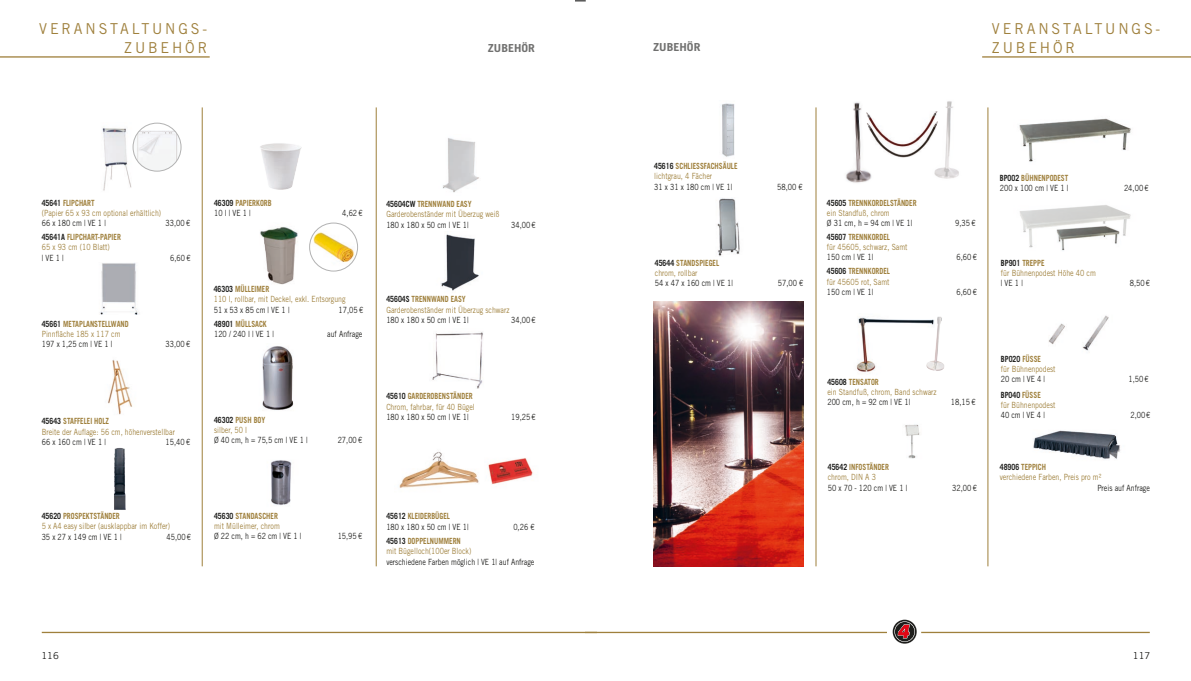
<style>
.page{position:relative;width:1191px;height:681px;background:#fff}
.page>*{position:absolute;margin:0;border:0;box-sizing:border-box;transform-origin:0 0}
.t1{font:15px/18px "Trade Gothic LT Std";letter-spacing:.2em;color:#9f803c;text-align:right;scale:.95 1}
.t2{font:700 11px "Trade Gothic LT Std";color:#70706f;scale:1.1 1}
.t3{font:9.5px "Trade Gothic LT Com";color:#1d1d1b}
.t4{font:8.5px/10.2px "Trade Gothic LT Std";color:#9f803c;scale:.82 1}
.t5{font:8.5px/10.2px "Trade Gothic LT Std";color:#1d1d1b;scale:.82 1}
.t6{font:700 8.5px/10.2px "Trade Gothic LT Std";color:#9f803c;scale:.82 1}
.s1{color:#1d1d1b}
.s2{font-weight:400}
.s3{font-weight:400;color:#1d1d1b}
.s4{font-weight:700}
.s5{font-weight:700;color:#9f803c}
.s6{font-weight:700;color:#1d1d1b}
.s7{color:#9f803c}
</style>
<div class="page">
<hr style="left:42px;top:631px;width:554px;height:1px;background:#9f803c">
<hr style="left:376px;top:107px;width:1px;height:459px;background:#9f803c">
<hr style="left:202px;top:107px;width:1px;height:459px;background:#9f803c">
<img style="left:102px;top:122px;width:67px;height:69px">
<img style="left:108px;top:359px;width:25px;height:56px">
<img style="left:100px;top:263px;width:38px;height:51px">
<img style="left:114px;top:448px;width:12px;height:62px">
<img style="left:270px;top:460px;width:22px;height:45px">
<img style="left:262px;top:346px;width:32px;height:64px">
<img style="left:260px;top:227px;width:38px;height:58px">
<img style="left:260px;top:143px;width:42px;height:47px">
<svg style="left:309px;top:223px;width:48px;height:48px"></svg>
<img style="left:309px;top:227px;width:48px;height:44px">
<div style="left:309px;top:222px;width:49px;height:49px;border:1px solid #b2b2b2;border-radius:50%"></div>
<div style="left:133px;top:123px;width:48px;height:48px;background:#fff;border-radius:50%"></div>
<img style="left:133px;top:130px;width:48px;height:41px">
<div style="left:133px;top:123px;width:48px;height:48px;border:1px solid #b2b2b2;border-radius:50%"></div>
<img style="left:443px;top:138px;width:36px;height:55px">
<img style="left:441px;top:234px;width:38px;height:57px">
<img style="left:399px;top:452px;width:80px;height:36px">
<img style="left:488px;top:458px;width:45px;height:26px">
<img style="left:432px;top:332px;width:51px;height:56px">
<hr style="left:0;top:56px;width:210px;height:2px;background:#9f803c">
<hr style="left:586px;top:631px;width:301px;height:1px;background:#9f803c">
<hr style="left:921px;top:631px;width:228px;height:1px;background:#9f803c">
<svg style="left:892px;top:619px;width:25px;height:24px"></svg>
<img style="left:653px;top:301px;width:150px;height:265px">
<hr style="left:815px;top:107px;width:1px;height:459px;background:#9f803c">
<hr style="left:987px;top:107px;width:1px;height:459px;background:#9f803c">
<img style="left:905px;top:424px;width:15px;height:35px">
<img style="left:717px;top:198px;width:23px;height:58px">
<img style="left:1033px;top:430px;width:88px;height:30px">
<img style="left:1019px;top:118px;width:112px;height:44px">
<img style="left:1019px;top:205px;width:112px;height:43px">
<img style="left:1053px;top:225px;width:69px;height:26px">
<img style="left:1048px;top:323px;width:17px;height:21px">
<img style="left:1082px;top:315px;width:27px;height:36px">
<img style="left:721px;top:103px;width:14px;height:54px">
<img style="left:856px;top:317px;width:59px;height:55px">
<img style="left:915px;top:316px;width:29px;height:55px">
<img style="left:846px;top:102px;width:26px;height:81px">
<img style="left:934px;top:101px;width:25px;height:78px">
<img style="left:861px;top:111px;width:85px;height:53px">
<hr style="left:982px;top:56px;width:209px;height:2px;background:#9f803c">
<svg style="left:575px;top:0;width:11px;height:2px"></svg>
<p class="t1" style="left:39px;top:20px;width:178px">VERANSTALTUNGS-<br>ZUBEHÖR</p>
<p class="t2" style="left:488px;top:42px;width:44px">ZUBEHÖR</p>
<p class="t2" style="left:653px;top:41px;width:44px">ZUBEHÖR</p>
<p class="t1" style="left:992px;top:20px;width:179px;text-align:left">VERANSTALTUNGS-<br>ZUBEHÖR</p>
<p class="t6" style="left:654px;top:161px;width:103px"><span class="s1">45616</span> SCHLIESSFACHSÄULE <span class="s2">lichtgrau, 4 Fächer<br></span><span class="s3">31 x 31 x 180 cm | VE 1|</span></p>
<p class="t5" style="left:777px;top:181px;width:33px">58,00 €</p>
<p class="t5" style="left:999px;top:172px;width:85px"><span class="s4">BP002</span> <span class="s5">BÜHNENPODEST<br></span>200 x 100 cm | VE 1 |</p>
<p class="t5" style="left:1124px;top:183px;width:32px">24,00 €</p>
<p class="t4" style="left:42px;top:198px;width:147px"><span class="s6">45641</span> <span class="s4">FLIPCHART<br></span>(Papier 65 x 93 cm optional erhältlich)<br><span class="s1">66 x 180 cm | VE 1 |</span></p>
<p class="t5" style="left:166px;top:218px;width:32px">33,00 €</p>
<p class="t6" style="left:214px;top:197px;width:72px"><span class="s1">46309</span> PAPIERKORB<br><span class="s3">10 l | VE 1 |</span></p>
<p class="t5" style="left:342px;top:208px;width:26px">4,62 €</p>
<p class="t4" style="left:386px;top:199px;width:139px"><span class="s6">45604CW</span> <span class="s4">TRENNWAND EASY<br></span>Garderobenständer mit Überzug weiß<br><span class="s1">180 x 180 x 50 cm | VE 1|</span></p>
<p class="t5" style="left:511px;top:219px;width:32px">34,00 €</p>
<p class="t6" style="left:827px;top:197px;width:111px"><span class="s1">45605</span> TRENNKORDELSTÄNDER <span class="s2">ein Standfuß, chrom<br></span><span class="s3">Ø 31 cm, h = 94 cm | VE 1|</span></p>
<p class="t5" style="left:955px;top:218px;width:27px">9,35 €</p>
<p class="t6" style="left:42px;top:232px;width:98px"><span class="s1">45641A</span> FLIPCHART-PAPIER<br><span class="s2">65 x 93 cm (10 Blatt)<br></span><span class="s3">| VE 1 |</span></p>
<p class="t4" style="left:42px;top:318px;width:107px"><span class="s6">45661</span> <span class="s4">METAPLANSTELLWAND<br></span>Pinnfläche 185 x 117 cm<br><span class="s1">197 x 1,25 cm | VE 1 |</span></p>
<p class="t5" style="left:170px;top:252px;width:26px">6,60 €</p>
<p class="t5" style="left:166px;top:339px;width:32px">33,00 €</p>
<p class="t4" style="left:214px;top:284px;width:162px"><span class="s6">46303</span> <span class="s4">MÜLLEIMER<br></span>110 l, rollbar, mit Deckel, exkl. Entsorgung<br><span class="s1">51 x 53 x 85 cm | VE 1 |</span></p>
<p class="t5" style="left:338px;top:304px;width:32px">17,05 €</p>
<p class="t5" style="left:214px;top:318px;width:75px"><span class="s4">48901</span> <span class="s5">MÜLLSACK<br></span>120 / 240 l | VE 1 |</p>
<p class="t5" style="left:327px;top:328px;width:44px">auf Anfrage</p>
<p class="t4" style="left:386px;top:294px;width:152px"><span class="s6">45604S</span> <span class="s4">TRENNWAND EASY<br></span>Garderobenständer mit Überzug schwarz<br><span class="s1">180 x 180 x 50 cm | VE 1|</span></p>
<p class="t5" style="left:511px;top:314px;width:32px">34,00 €</p>
<p class="t5" style="left:655px;top:257px;width:97px"><span class="s4">45644</span> <span class="s5">STANDSPIEGEL </span><span class="s7">chrom, rollbar<br></span>54 x 47 x 160 cm | VE 1|</p>
<p class="t5" style="left:778px;top:278px;width:33px">57,00 €</p>
<p class="t4" style="left:827px;top:232px;width:100px"><span class="s6">45607</span> <span class="s4">TRENNKORDEL<br></span>für 45605, schwarz, Samt<br><span class="s1">150 cm | VE 1|</span></p>
<p class="t4" style="left:827px;top:266px;width:78px;text-align:justify"><span class="s6">45606</span> <span class="s4">TRENNKORDEL </span>für 45605 rot, Samt <span class="s1">150 cm | VE 1|</span></p>
<p class="t5" style="left:956px;top:252px;width:27px">6,60 €</p>
<p class="t5" style="left:956px;top:286px;width:27px">6,60 €</p>
<p class="t4" style="left:1001px;top:257px;width:117px"><span class="s6">BP901</span> <span class="s4">TREPPE<br></span>für Bühnenpodest Höhe 40 cm <span class="s1">| VE 1 |</span></p>
<p class="t5" style="left:1129px;top:278px;width:27px">8,50 €</p>
<p class="t4" style="left:42px;top:416px;width:164px"><span class="s6">45643</span> <span class="s4">STAFFELEI HOLZ<br></span>Breite der Auflage: 56 cm, höhenverstellbar<br><span class="s1">66 x 160 cm | VE 1 |</span></p>
<p class="t5" style="left:166px;top:436px;width:32px">15,40 €</p>
<p class="t5" style="left:214px;top:414px;width:116px"><span class="s4">46302</span> <span class="s5">PUSH BOY<br></span><span class="s7">silber, 50 l<br></span>Ø 40 cm, h = 75,5 cm | VE 1 |</p>
<p class="t5" style="left:338px;top:435px;width:32px">27,00 €</p>
<p class="t4" style="left:386px;top:391px;width:109px"><span class="s6">45610</span> <span class="s4">GARDEROBENSTÄNDER<br></span>Chrom, fahrbar, für 40 Bügel<br><span class="s1">180 x 180 x 50 cm | VE 1|</span></p>
<p class="t5" style="left:511px;top:411px;width:32px">19,25 €</p>
<p class="t4" style="left:827px;top:376px;width:135px"><span class="s6">45608</span> <span class="s4">TENSATOR<br></span>ein Standfuß, chrom, Band schwarz<br><span class="s1">200 cm, h = 92 cm | VE 1|</span></p>
<p class="t5" style="left:951px;top:397px;width:32px">18,15 €</p>
<p class="t4" style="left:1001px;top:353px;width:68px"><span class="s6">BP020</span> <span class="s4">FÜSSE<br></span>für Bühnenpodest<br><span class="s1">20 cm | VE 4 |</span></p>
<p class="t4" style="left:1000px;top:389px;width:68px"><span class="s6">BP040</span> <span class="s4">FÜSSE<br></span>für Bühnenpodest<br><span class="s1">40 cm | VE 4 |</span></p>
<p class="t5" style="left:1128px;top:374px;width:27px">1,50 €</p>
<p class="t5" style="left:1130px;top:410px;width:26px">2,00€</p>
<p class="t5" style="left:827px;top:461px;width:98px"><span class="s4">45642</span> <span class="s5">INFOSTÄNDER </span><span class="s7">chrom, DIN A 3<br></span>50 x 70 - 120 cm | VE 1 |</p>
<p class="t5" style="left:952px;top:482px;width:32px">32,00 €</p>
<p class="t6" style="left:999px;top:461px;width:58px"><span class="s1">48906</span> TEPPICH</p>
<p class="t4" style="left:999px;top:472px;width:125px">verchiedene Farben, Preis pro m²</p>
<p class="t5" style="left:1097px;top:482px;width:66px">Preis auf Anfrage</p>
<p class="t4" style="left:42px;top:510px;width:158px"><span class="s6">45620</span> <span class="s4">PROSPEKTSTÄNDER<br></span>5 x A4 easy silber (ausklappbar im Koffer)<br><span class="s1">35 x 27 x 149 cm | VE 1 |</span></p>
<p class="t5" style="left:166px;top:531px;width:32px">45,00 €</p>
<p class="t4" style="left:214px;top:510px;width:108px"><span class="s6">45630</span> <span class="s4">STANDASCHER<br></span>mit Mülleimer, chrom<br><span class="s1">Ø 22 cm, h = 62 cm | VE 1 |</span></p>
<p class="t5" style="left:338px;top:531px;width:32px">15,95 €</p>
<p class="t5" style="left:386px;top:511px;width:102px"><span class="s4">45612</span> <span class="s5">KLEIDERBÜGEL<br></span>180 x 180 x 50 cm | VE 1|</p>
<p class="t5" style="left:513px;top:521px;width:28px">0,26 €</p>
<p class="t5" style="left:386px;top:535px;width:182px"><span class="s4">45613</span> <span class="s5">DOPPELNUMMERN<br></span><span class="s7">mit Bügelloch(100er Block)<br></span>verschiedene Farben möglich | VE 1| auf Anfrage</p>
<p class="t3" style="left:41px;top:650px;width:19px">116</p>
<p class="t3" style="left:1132px;top:650px;width:19px">117</p>
</div>
